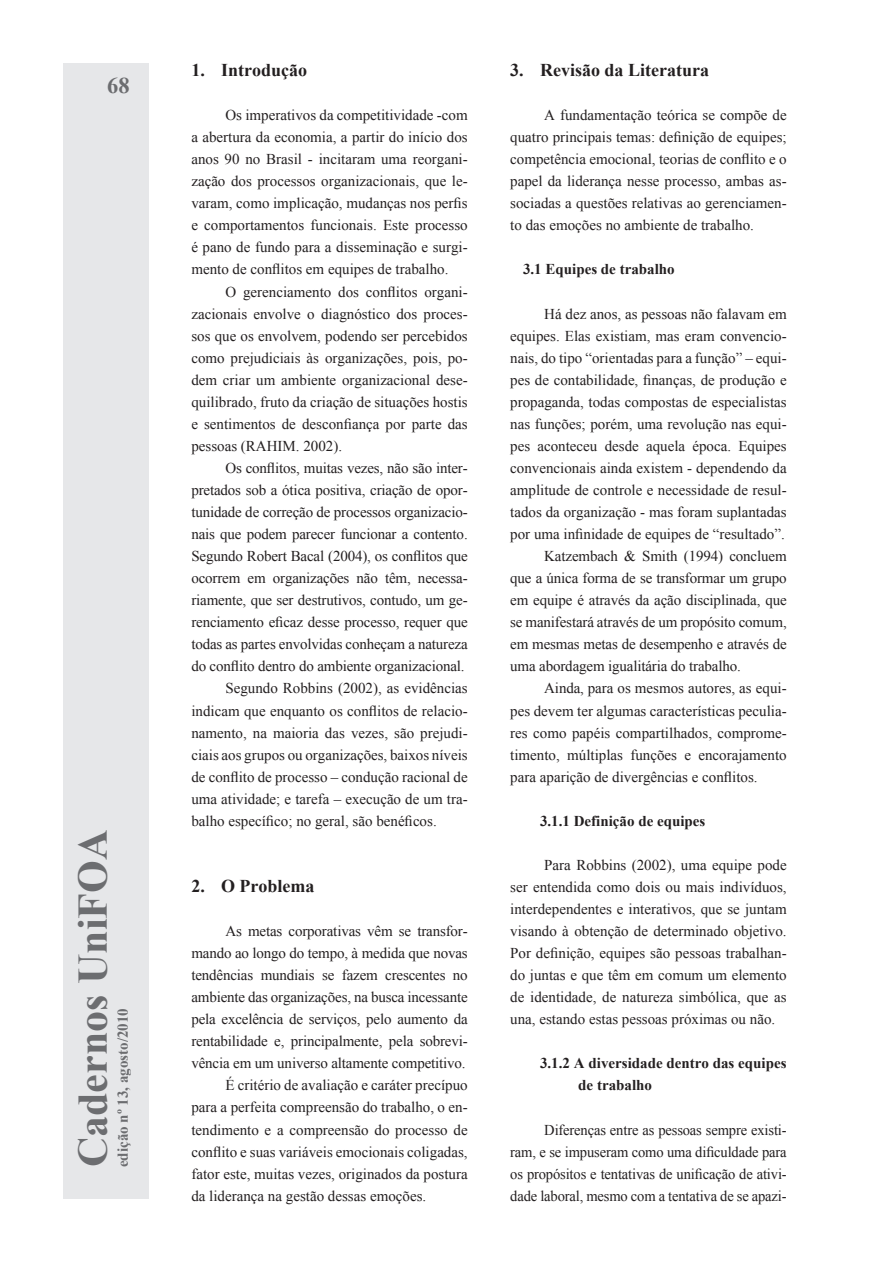
<style>
.page{position:relative;width:893px;height:1263px;background:#fff}
.page>*{position:absolute;margin:0;border:0;box-sizing:border-box;transform-origin:0 0}
.t1{font:700 42px "Times New Roman";color:#6c6d70}
.t2{font:700 22.5px "Times New Roman";color:#6c6d70}
.t3{font:700 18px "Times New Roman";color:#231f20}
.t4{font:15px/22px "Times New Roman";color:#231f20;text-align:justify}
.t5{font:700 15px/22px "Times New Roman";color:#231f20}
.t6{font:700 15px "Times New Roman";color:#6c6d70}
</style>
<div class="page">
<div style="left:64px;top:64px;width:85px;height:1135px;background:#e6e7e9"></div>
<h2 class="t2" style="left:107px;top:70px;width:24px">68</h2>
<h1 class="t1" style="left:64px;top:1167px;width:339px;rotate:-90deg">Cadernos UniFOA</h1>
<p class="t6" style="left:113px;top:1167px;width:161px;rotate:-90deg">edição nº 13, agosto/2010</p>
<p class="t3" style="left:191px;top:58px;width:117px">1. Introdução</p>
<p class="t4" style="left:191px;top:104px;width:278px;text-indent:34px">Os imperativos da competitividade -com a abertura da economia, a partir do início dos anos 90 no Brasil - incitaram uma reorgani&shy;zação dos processos organizacionais, que le&shy;varam, como implicação, mudanças nos perfis e comportamentos funcionais. Este processo é pano de fundo para a disseminação e surgi&shy;mento de conflitos em equipes de trabalho.</p>
<p class="t4" style="left:191px;top:280px;width:278px;text-indent:34px">O gerenciamento dos conflitos organi&shy;zacionais envolve o diagnóstico dos proces&shy;sos que os envolvem, podendo ser percebidos como prejudiciais às organizações, pois, po&shy;dem criar um ambiente organizacional dese&shy;quilibrado, fruto da criação de situações hostis e sentimentos de desconfiança por parte das pessoas (RAHIM. 2002).</p>
<p class="t4" style="left:225px;top:457px;width:244px">Os conflitos, muitas vezes, não são inter-</p>
<p class="t4" style="left:191px;top:479px;width:278px">pretados sob a ótica positiva, criação de opor-</p>
<p class="t4" style="left:191px;top:501px;width:278px">tunidade de correção de processos organizacio-</p>
<p class="t4" style="left:191px;top:523px;width:278px">nais que podem parecer funcionar a contento.</p>
<p class="t4" style="left:191px;top:545px;width:278px">Segundo Robert Bacal (2004), os conflitos que</p>
<p class="t4" style="left:191px;top:567px;width:278px">ocorrem em organizações não têm, necessa-</p>
<p class="t4" style="left:191px;top:589px;width:278px">riamente, que ser destrutivos, contudo, um ge-</p>
<p class="t4" style="left:191px;top:611px;width:278px">renciamento eficaz desse processo, requer que</p>
<p class="t4" style="left:191px;top:633px;width:278px">todas as partes envolvidas conheçam a natureza</p>
<p class="t4" style="left:191px;top:655px;width:275px">do conflito dentro do ambiente organizacional.</p>
<p class="t4" style="left:225px;top:677px;width:244px">Segundo Robbins (2002), as evidências</p>
<p class="t4" style="left:191px;top:699px;width:278px">indicam que enquanto os conflitos de relacio-</p>
<p class="t4" style="left:191px;top:721px;width:278px">namento, na maioria das vezes, são prejudi-</p>
<p class="t4" style="left:191px;top:743px;width:278px">ciais aos grupos ou organizações, baixos níveis</p>
<p class="t4" style="left:191px;top:765px;width:278px">de conflito de processo – condução racional de</p>
<p class="t4" style="left:191px;top:787px;width:278px">uma atividade; e tarefa – execução de um tra-</p>
<p class="t4" style="left:191px;top:809px;width:247px">balho específico; no geral, são benéficos.</p>
<p class="t3" style="left:191px;top:873px;width:125px">2. O Problema</p>
<p class="t4" style="left:225px;top:920px;width:244px">As metas corporativas vêm se transfor-</p>
<p class="t4" style="left:191px;top:942px;width:278px">mando ao longo do tempo, à medida que novas</p>
<p class="t4" style="left:191px;top:964px;width:278px">tendências mundiais se fazem crescentes no</p>
<p class="t4" style="left:191px;top:986px;width:278px">ambiente das organizações, na busca incessante</p>
<p class="t4" style="left:191px;top:1008px;width:278px">pela excelência de serviços, pelo aumento da</p>
<p class="t4" style="left:191px;top:1030px;width:278px">rentabilidade e, principalmente, pela sobrevi-</p>
<p class="t4" style="left:191px;top:1052px;width:276px">vência em um universo altamente competitivo.</p>
<p class="t4" style="left:225px;top:1074px;width:244px">É critério de avaliação e caráter precípuo</p>
<p class="t4" style="left:191px;top:1096px;width:278px">para a perfeita compreensão do trabalho, o en-</p>
<p class="t4" style="left:191px;top:1118px;width:278px">tendimento e a compreensão do processo de</p>
<p class="t4" style="left:191px;top:1140px;width:278px">conflito e suas variáveis emocionais coligadas,</p>
<p class="t4" style="left:191px;top:1162px;width:278px">fator este, muitas vezes, originados da postura</p>
<p class="t4" style="left:191px;top:1184px;width:236px">da liderança na gestão dessas emoções.</p>
<p class="t3" style="left:510px;top:58px;width:200px">3. Revisão da Literatura</p>
<p class="t4" style="left:510px;top:104px;width:278px;text-indent:34px">A fundamentação teórica se compõe de quatro principais temas: definição de equipes; competência emocional, teorias de conflito e o papel da liderança nesse processo, ambas as&shy;sociadas a questões relativas ao gerenciamen&shy;to das emoções no ambiente de trabalho.</p>
<p class="t5" style="left:523px;top:258px;width:153px">3.1 Equipes de trabalho</p>
<p class="t4" style="left:544px;top:302px;width:244px">Há dez anos, as pessoas não falavam em</p>
<p class="t4" style="left:510px;top:324px;width:278px">equipes. Elas existiam, mas eram convencio-</p>
<p class="t4" style="left:510px;top:346px;width:278px">nais, do tipo “orientadas para a função” – equi-</p>
<p class="t4" style="left:510px;top:368px;width:278px">pes de contabilidade, finanças, de produção e</p>
<p class="t4" style="left:510px;top:390px;width:278px">propaganda, todas compostas de especialistas</p>
<p class="t4" style="left:510px;top:412px;width:278px">nas funções; porém, uma revolução nas equi-</p>
<p class="t4" style="left:510px;top:435px;width:278px">pes aconteceu desde aquela época. Equipes</p>
<p class="t4" style="left:510px;top:457px;width:278px">convencionais ainda existem - dependendo da</p>
<p class="t4" style="left:510px;top:479px;width:278px">amplitude de controle e necessidade de resul-</p>
<p class="t4" style="left:510px;top:501px;width:278px">tados da organização - mas foram suplantadas</p>
<p class="t4" style="left:510px;top:523px;width:276px">por uma infinidade de equipes de “resultado”.</p>
<p class="t4" style="left:544px;top:545px;width:244px">Katzembach &amp; Smith (1994) concluem</p>
<p class="t4" style="left:510px;top:567px;width:278px">que a única forma de se transformar um grupo</p>
<p class="t4" style="left:510px;top:589px;width:278px">em equipe é através da ação disciplinada, que</p>
<p class="t4" style="left:510px;top:611px;width:278px">se manifestará através de um propósito comum,</p>
<p class="t4" style="left:510px;top:633px;width:278px">em mesmas metas de desempenho e através de</p>
<p class="t4" style="left:510px;top:655px;width:232px">uma abordagem igualitária do trabalho.</p>
<p class="t4" style="left:544px;top:677px;width:244px">Ainda, para os mesmos autores, as equi-</p>
<p class="t4" style="left:510px;top:699px;width:278px">pes devem ter algumas características peculia-</p>
<p class="t4" style="left:510px;top:721px;width:278px">res como papéis compartilhados, comprome-</p>
<p class="t4" style="left:510px;top:743px;width:278px">timento, múltiplas funções e encorajamento</p>
<p class="t4" style="left:510px;top:765px;width:249px">para aparição de divergências e conflitos.</p>
<p class="t5" style="left:540px;top:809px;width:167px">3.1.1 Definição de equipes</p>
<p class="t4" style="left:510px;top:853px;width:278px;text-indent:34px">Para Robbins (2002), uma equipe pode ser entendida como dois ou mais indivíduos, interdependentes e interativos, que se juntam visando à obtenção de determinado objetivo.<br>Por definição, equipes são pessoas trabalhan&shy;do juntas e que têm em comum um elemento de identidade, de natureza simbólica, que as una, estando estas pessoas próximas ou não.</p>
<p class="t5" style="left:578px;top:1052px;width:210px;text-indent:-38px">3.1.2 A diversidade dentro das equipes de trabalho</p>
<p class="t4" style="left:510px;top:1118px;width:278px;text-indent:34px">Diferenças entre as pessoas sempre existi&shy;ram, e se impuseram como uma dificuldade para os propósitos e tentativas de unificação de ativi&shy;dade laboral, mesmo com a tentativa de se apazi-</p>
</div>
